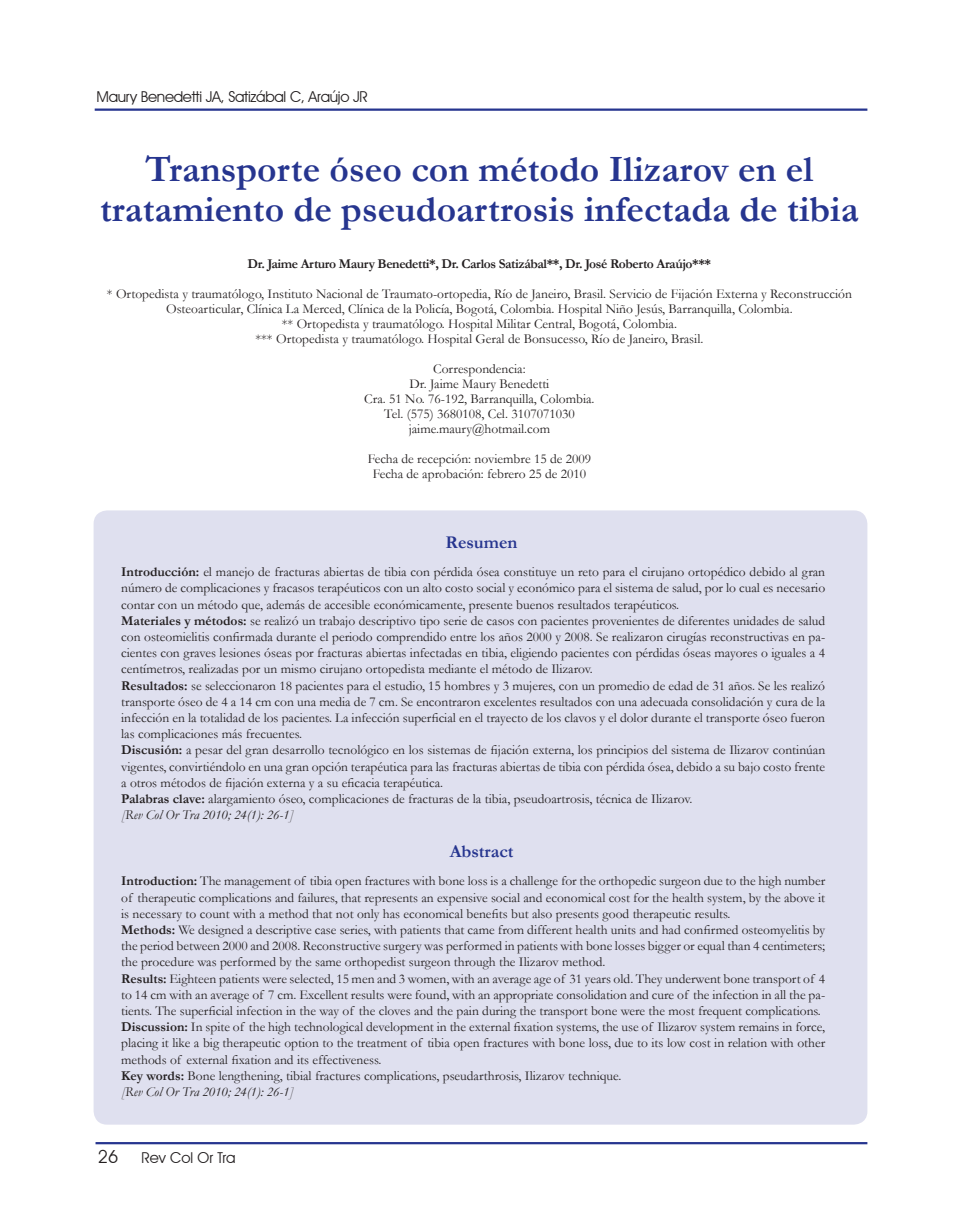
<style>
.page{position:relative;width:961px;height:1231px;background:#fff}
.page>*{position:absolute;margin:0;border:0;box-sizing:border-box;transform-origin:0 0}
.t1{font:700 37.5px/40.5px "Garamond";color:#26358f;text-align:center}
.t2{font:700 18px "Garamond";color:#26358f}
.t3{font:18px "Avant Garde IT Cby BT";color:#231f20}
.t4{font:15px "Avant Garde IT Cby BT";letter-spacing:-.02em;color:#231f20}
.t5{font:15px "Avant Garde IT Cby BT";color:#231f20}
.t6{font:13.5px/16.2px "Garamond";color:#231f20;text-align:center}
.t7{font:700 13.5px "Garamond";letter-spacing:-.03em;color:#231f20}
.s1{font-weight:700}
.s2{font-style:italic}
</style>
<div class="page">
<hr style="left:95px;top:1142px;width:772px;height:2px;background:#26358f">
<hr style="left:95px;top:108px;width:772px;height:3px;background:#26358f">
<div style="left:94px;top:510px;width:773px;height:614px;background:#dfe0ef;border-radius:14px"></div>
<p class="t4" style="left:97px;top:87px;width:273px">Maury Benedetti JA, Satizábal C, Araújo JR</p>
<h1 class="t1" style="left:100px;top:149px;width:760px">Transporte óseo con método Ilizarov en el tratamiento de pseudoartrosis infectada de tibia</h1>
<p class="t7" style="left:247px;top:254px;width:465px">Dr. Jaime Arturo Maury Benedetti*, Dr. Carlos Satizábal**, Dr. José Roberto Araújo***</p>
<p class="t6" style="left:107px;top:286px;width:746px;line-height:15px">* Ortopedista y traumatólogo, Instituto Nacional de Traumato-ortopedia, Río de Janeiro, Brasil. Servicio de Fijación Externa y Reconstrucción Osteoarticular, Clínica La Merced, Clínica de la Policía, Bogotá, Colombia. Hospital Niño Jesús, Barranquilla, Colombia.<br>** Ortopedista y traumatólogo. Hospital Militar Central, Bogotá, Colombia.<br>*** Ortopedista y traumatólogo. Hospital Geral de Bonsucesso, Río de Janeiro, Brasil.</p>
<p class="t6" style="left:364px;top:361px;width:232px;line-height:15px">Correspondencia:<br>Dr. Jaime Maury Benedetti<br>Cra. 51 No. 76-192, Barranquilla, Colombia.<br>Tel. (575) 3680108, Cel. 3107071030 jaime.maury@hotmail.com</p>
<p class="t6" style="left:368px;top:451px;width:225px;line-height:15px">Fecha de recepción: noviembre 15 de 2009<br>Fecha de aprobación: febrero 25 de 2010</p>
<h2 class="t2" style="left:445px;top:530px;width:73px">Resumen</h2>
<p class="t6" style="left:121px;top:563px;width:705px;text-align:left"><span class="s1">Introducción:</span> el manejo de fracturas abiertas de tibia con pérdida ósea constituye un reto para el cirujano ortopédico debido al gran número de complicaciones y fracasos terapéuticos con un alto costo social y económico para el sistema de salud, por lo cual es necesario contar con un método que, además de accesible económicamente, presente buenos resultados terapéuticos.<br><span class="s1">Materiales y métodos:</span> se realizó un trabajo descriptivo tipo serie de casos con pacientes provenientes de diferentes unidades de salud con osteomielitis confirmada durante el periodo comprendido entre los años 2000 y 2008. Se realizaron cirugías reconstructivas en pa&shy;cientes con graves lesiones óseas por fracturas abiertas infectadas en tibia, eligiendo pacientes con pérdidas óseas mayores o iguales a 4 centímetros, realizadas por un mismo cirujano ortopedista mediante el método de Ilizarov.<br><span class="s1">Resultados:</span> se seleccionaron 18 pacientes para el estudio, 15 hombres y 3 mujeres, con un promedio de edad de 31 años. Se les realizó transporte óseo de 4 a 14 cm con una media de 7 cm. Se encontraron excelentes resultados con una adecuada consolidación y cura de la infección en la totalidad de los pacientes. La infección superficial en el trayecto de los clavos y el dolor durante el transporte óseo fueron las complicaciones más frecuentes.<br><span class="s1">Discusión:</span> a pesar del gran desarrollo tecnológico en los sistemas de fijación externa, los principios del sistema de Ilizarov continúan vigentes, convirtiéndolo en una gran opción terapéutica para las fracturas abiertas de tibia con pérdida ósea, debido a su bajo costo frente a otros métodos de fijación externa y a su eficacia terapéutica.<br><span class="s1">Palabras clave:</span> alargamiento óseo, complicaciones de fracturas de la tibia, pseudoartrosis, técnica de Ilizarov.<br><span class="s2">[Rev Col Or Tra 2010; 24(1): 26-1]</span></p>
<h2 class="t2" style="left:449px;top:839px;width:65px">Abstract</h2>
<p class="t6" style="left:121px;top:872px;width:705px;text-align:left"><span class="s1">Introduction:</span> The management of tibia open fractures with bone loss is a challenge for the orthopedic surgeon due to the high number of therapeutic complications and failures, that represents an expensive social and economical cost for the health system, by the above it is necessary to count with a method that not only has economical benefits but also presents good therapeutic results.<br><span class="s1">Methods:</span> We designed a descriptive case series, with patients that came from different health units and had confirmed osteomyelitis by the period between 2000 and 2008. Reconstructive surgery was performed in patients with bone losses bigger or equal than 4 centimeters; the procedure was performed by the same orthopedist surgeon through the Ilizarov method.<br><span class="s1">Results:</span> Eighteen patients were selected, 15 men and 3 women, with an average age of 31 years old. They underwent bone transport of 4 to 14 cm with an average of 7 cm. Excellent results were found, with an appropriate consolidation and cure of the infection in all the pa&shy;tients. The superficial infection in the way of the cloves and the pain during the transport bone were the most frequent complications.<br><span class="s1">Discussion:</span> In spite of the high technological development in the external fixation systems, the use of Ilizarov system remains in force, placing it like a big therapeutic option to the treatment of tibia open fractures with bone loss, due to its low cost in relation with other methods of external fixation and its effectiveness.<br><span class="s1">Key words:</span> Bone lengthening, tibial fractures complications, pseudarthrosis, Ilizarov technique.<br><span class="s2">[Rev Col Or Tra 2010; 24(1): 26-1]</span></p>
<h2 class="t3" style="left:98px;top:1146px;width:22px">26</h2>
<p class="t5" style="left:142px;top:1148px;width:96px">Rev Col Or Tra</p>
</div>
